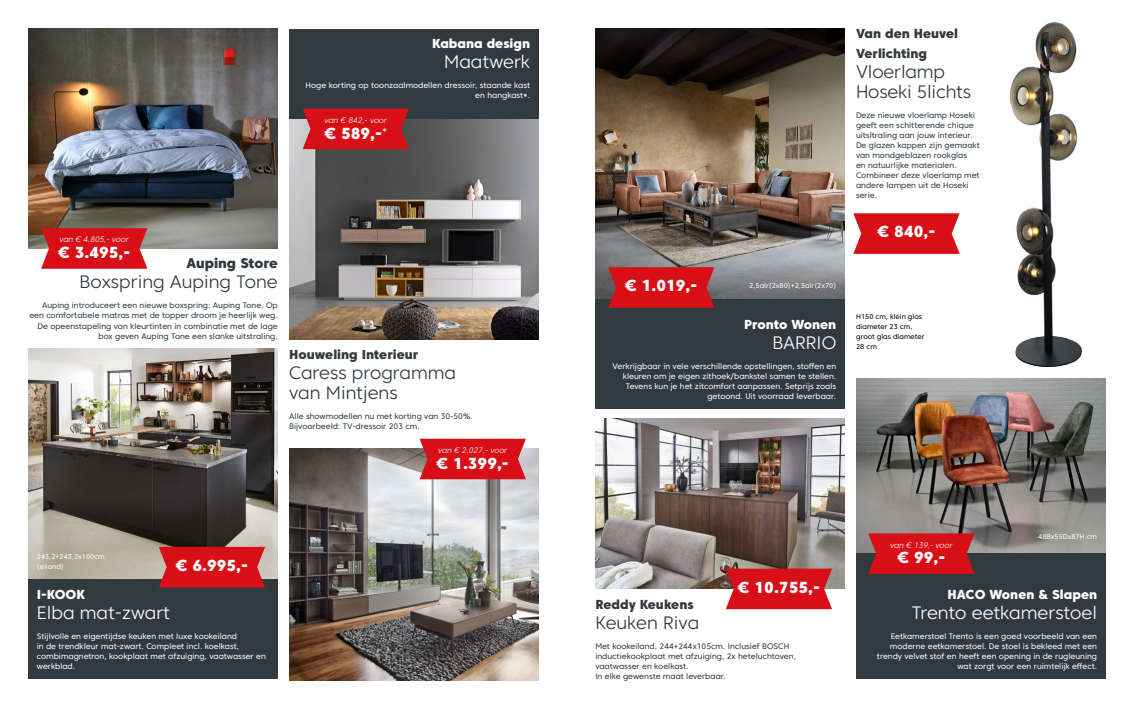
<style>
.page{position:relative;width:1134px;height:709px;background:#fff}
.page>*{position:absolute;margin:0;border:0;box-sizing:border-box;transform-origin:0 0}
.t1{font:300 18px/20px "Core Sans C 35";color:#313a3f}
.t2{font:300 18px "Core Sans C 35";color:#fff}
.t3{font:800 16px "Core Sans C 85";color:#fff}
.t4{font:800 14px "Core Sans C 85";color:#313a3f}
.t5{font:800 13px/20px "Core Sans C 85";color:#313a3f}
.t6{font:800 13px "Core Sans C 85";color:#fff}
.t7{font:8px/10px "Core Sans C 45";color:#313a3f}
.t8{font:8px/10px "Core Sans C 45";color:#fff;text-align:right}
.t9{font:8px "Core Sans C 35 Light It";letter-spacing:-.01em;color:#fff}
.t10{font:7px/10px "Core Sans C 45";color:#fff}
.t11{font:7px/10px "Core Sans C 45";color:#000}
</style>
<div class="page">
<img style="left:1010px;top:22px;width:72px;height:344px">
<img style="left:595px;top:418px;width:250px;height:170px">
<img style="left:856px;top:378px;width:250px;height:175px">
<div style="left:856px;top:553px;width:250px;height:125px;background:#313a3f"></div>
<div style="left:595px;top:288px;width:250px;height:120px;background:#313a3f"></div>
<svg style="left:726px;top:568px;width:106px;height:41px;background:#d51c22"></svg>
<svg style="left:853px;top:213px;width:107px;height:41px;background:#db242b"></svg>
<svg style="left:868px;top:533px;width:106px;height:41px;background:#ce161c"></svg>
<img style="left:28px;top:29px;width:250px;height:219px">
<img style="left:28px;top:348px;width:250px;height:230px">
<div style="left:28px;top:578px;width:250px;height:100px;background:#313a3f"></div>
<svg style="left:41px;top:228px;width:106px;height:41px;background:#d61d23"></svg>
<svg style="left:159px;top:547px;width:106px;height:40px;background:#d51b20"></svg>
<img style="left:289px;top:118px;width:250px;height:221px">
<div style="left:289px;top:29px;width:250px;height:89px;background:#313a3f"></div>
<svg style="left:303px;top:109px;width:106px;height:40px;background:#d1171d"></svg>
<img style="left:289px;top:448px;width:250px;height:232px">
<svg style="left:420px;top:439px;width:106px;height:40px;background:#d51a21"></svg>
<img style="left:595px;top:28px;width:250px;height:270px">
<svg style="left:608px;top:267px;width:106px;height:41px;background:#ce151c"></svg>
<h3 class="t6" style="left:432px;top:36px;width:99px">Kabana design</h3>
<h1 class="t2" style="left:444px;top:51px;width:87px">Maatwerk</h1>
<p class="t8" style="left:306px;top:80px;width:226px">Hoge korting op toonzaalmodellen dressoir, staande kast en hangkast*.</p>
<p class="t9" style="left:325px;top:115px;width:64px">van € 842,- voor</p>
<h2 class="t3" style="left:324px;top:123px;width:64px">€ 589,-<sup>*</sup></h2>
<p class="t9" style="left:60px;top:234px;width:71px">van € 4.805,- voor</p>
<h2 class="t3" style="left:58px;top:242px;width:74px">€ 3.495,-</h2>
<h3 class="t4" style="left:187px;top:255px;width:93px">Auping Store</h3>
<h1 class="t1" style="left:80px;top:272px;width:200px">Boxspring Auping Tone</h1>
<p class="t7" style="left:29px;top:300px;width:250px;text-align:right">Auping introduceert een nieuwe boxspring: Auping Tone. Op een comfortabele matras met de topper droom je heerlijk weg.<br>De opeenstapeling van kleurtinten in combinatie met de lage box geven Auping Tone een slanke uitstraling.</p>
<h3 class="t5" style="left:289px;top:344px;width:131px">Houweling Interieur</h3>
<h1 class="t1" style="left:289px;top:362px;width:168px">Caress programma van Mintjens</h1>
<p class="t7" style="left:289px;top:410px;width:185px">Alle showmodellen nu met korting van 30-50%.<br>Bijvoorbeeld: TV-dressoir 203 cm.</p>
<p class="t9" style="left:438px;top:445px;width:71px">van € 2.027,- voor</p>
<h2 class="t3" style="left:437px;top:453px;width:74px">€ 1.399,-</h2>
<p class="t10" style="left:37px;top:551px;width:69px">243,2+243,2x100cm (eiland)</p>
<h2 class="t3" style="left:176px;top:555px;width:74px">€ 6.995,-</h2>
<h3 class="t6" style="left:37px;top:586px;width:49px">I-KOOK</h3>
<h1 class="t2" style="left:37px;top:601px;width:135px">Elba mat-zwart</h1>
<p class="t8" style="left:37px;top:630px;width:231px;text-align:left">Stijlvolle en eigentijdse keuken met luxe kookeiland<br>in de trendkleur mat-zwart. Compleet incl. koelkast, combimagnetron, kookplaat met afzuiging, vaatwasser en werkblad.</p>
<h2 class="t3" style="left:625px;top:275px;width:74px">€ 1.019,-</h2>
<p class="t10" style="left:749px;top:281px;width:88px">2,5alr(2x80)+2,5alr(2x70)</p>
<h3 class="t6" style="left:744px;top:316px;width:94px">Pronto Wonen</h3>
<h1 class="t2" style="left:772px;top:331px;width:65px">BARRIO</h1>
<p class="t8" style="left:612px;top:360px;width:225px">Verkrijgbaar in vele verschillende opstellingen, stoffen en kleuren om je eigen zithoek/bankstel samen te stellen.<br>Tevens kun je het zitcomfort aanpassen. Setprijs zoals getoond. Uit voorraad leverbaar.</p>
<h3 class="t5" style="left:856px;top:24px;width:104px">Van den Heuvel<br>Verlichting</h3>
<h1 class="t1" style="left:856px;top:62px;width:117px">Vloerlamp<br>Hoseki 5lichts</h1>
<p class="t7" style="left:856px;top:110px;width:125px">Deze nieuwe vloerlamp Hoseki geeft een schitterende chique uitsltraling aan jouw interieur.<br>De glazen kappen zijn gemaakt van mondgeblazen rookglas<br>en natuurlijke materialen.<br>Combineer deze vloerlamp met andere lampen uit de Hoseki serie.</p>
<h2 class="t3" style="left:878px;top:222px;width:59px">€ 840,-</h2>
<p class="t11" style="left:856px;top:311px;width:70px">H150 cm, klein glas diameter 23 cm, groot glas diameter<br>28 cm</p>
<h2 class="t3" style="left:738px;top:577px;width:83px">€ 10.755,-</h2>
<h3 class="t5" style="left:595px;top:594px;width:100px">Reddy Keukens</h3>
<h1 class="t1" style="left:595px;top:612px;width:105px">Keuken Riva</h1>
<p class="t7" style="left:595px;top:640px;width:202px">Met kookeiland, 244+244x105cm. Inclusief BOSCH inductiekookplaat met afzuiging, 2x heteluchtoven, vaatwasser en koelkast.<br>In elke gewenste maat leverbaar.</p>
<p class="t9" style="left:890px;top:540px;width:64px">van € 139,- voor</p>
<h2 class="t3" style="left:897px;top:548px;width:49px">€ 99,-</h2>
<p class="t10" style="left:1038px;top:531px;width:60px">48Bx55Dx87H cm</p>
<h3 class="t6" style="left:948px;top:586px;width:151px">HACO Wonen &amp; Slapen</h3>
<h1 class="t2" style="left:912px;top:601px;width:187px">Trento eetkamerstoel</h1>
<p class="t8" style="left:877px;top:630px;width:222px">Eetkamerstoel Trento is een goed voorbeeld van een moderne eetkamerstoel. De stoel is bekleed met een trendy velvet stof en heeft een opening in de rugleuning wat zorgt voor een ruimtelijk effect.</p>
</div>
